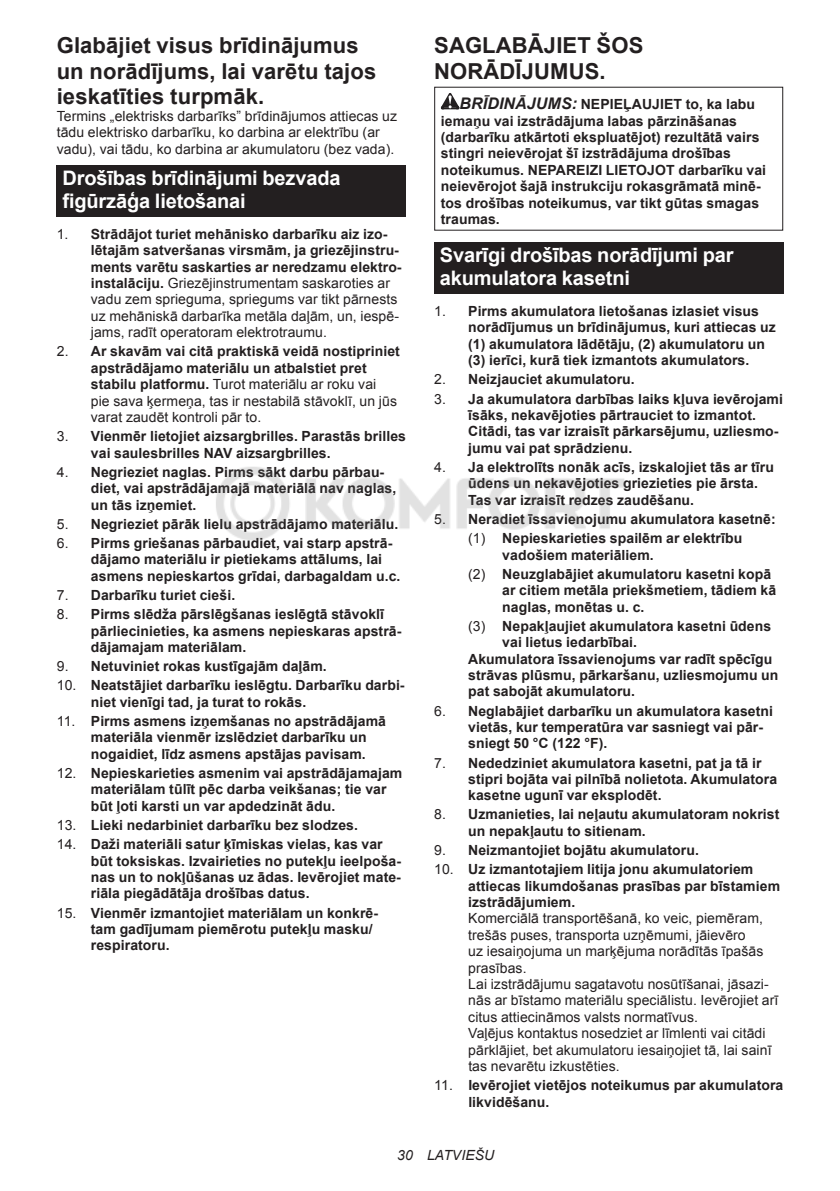
<style>
.page{position:relative;width:840px;height:1191px;background:#fff}
.page>*{position:absolute;margin:0;border:0;box-sizing:border-box;transform-origin:0 0}
.t1{font:700 22px/25.8px "Arial";letter-spacing:.005em;color:#231f20}
.t2{font:700 20px/23.4px "Arial";letter-spacing:-.01em;color:#fff}
.t3{font:700 14px/16.4px "Arial";letter-spacing:.005em;color:#231f20}
.t4{font:14px/16.4px "Arial";letter-spacing:.005em;color:#231f20}
.t5{font:italic 14px "Arial";letter-spacing:.005em;color:#231f20}
.s1{font-weight:700}
.s2{font-weight:400}
.s3{font-style:italic;font-size:16px}
</style>
<div class="page">
<div style="left:57px;top:165px;width:348px;height:52px;background:#231f20"></div>
<svg style="left:440px;top:93px;width:19px;height:16px"></svg>
<div style="left:434px;top:242px;width:348px;height:52px;background:#231f20"></div>
<img style="left:216px;top:467px;width:409px;height:73px">
<h1 class="t1" style="left:57px;top:33px;width:321px">Glabājiet visus brīdinājumus un norādījums, lai varētu tajos ieskatīties turpmāk.</h1>
<p class="t4" style="left:57px;top:108px;width:341px">Termins „elektrisks darbarīks” brīdinājumos attiecas uz tādu elektrisko darbarīku, ko darbina ar elektrību (ar vadu), vai tādu, ko darbina ar akumulatoru (bez vada).</p>
<h2 class="t2" style="left:62px;top:167px;width:279px">Drošības brīdinājumi bezvada figūrzāģa lietošanai</h2>
<p class="t4" style="left:91px;top:227px;width:312px;text-indent:-34px">1. <span class="s1">Strādājot turiet mehānisko darbarīku aiz izo&shy;lētajām satveršanas virsmām, ja griezējinstru&shy;ments varētu saskarties ar neredzamu elektro&shy;instalāciju.</span> Griezējinstrumentam saskaroties ar vadu zem sprieguma, spriegums var tikt pārnests uz mehāniskā darbarīka metāla daļām, un, iespē&shy;jams, radīt operatoram elektrotraumu.</p>
<p class="t3" style="left:91px;top:344px;width:310px;text-indent:-34px"><span class="s2">2.</span> Ar skavām vai citā praktiskā veidā nostipriniet apstrādājamo materiālu un atbalstiet pret stabilu platformu. <span class="s2">Turot materiālu ar roku vai<br>pie sava ķermeņa, tas ir nestabilā stāvoklī, un jūs varat zaudēt kontroli pār to.</span></p>
<p class="t3" style="left:91px;top:428px;width:316px;text-indent:-34px"><span class="s2">3.</span> Vienmēr lietojiet aizsargbrilles. Parastās brilles vai saulesbrilles NAV aizsargbrilles.</p>
<p class="t3" style="left:91px;top:464px;width:307px;text-indent:-34px"><span class="s2">4.</span> Negrieziet naglas. Pirms sākt darbu pārbau&shy;diet, vai apstrādājamajā materiālā nav naglas, un tās izņemiet.</p>
<p class="t3" style="left:57px;top:516px;width:343px"><span class="s2">5.</span> Negrieziet pārāk lielu apstrādājamo materiālu.</p>
<p class="t3" style="left:91px;top:535px;width:311px;text-indent:-34px"><span class="s2">6.</span> Pirms griešanas pārbaudiet, vai starp apstrā&shy;dājamo materiālu ir pietiekams attālums, lai asmens nepieskartos grīdai, darbagaldam u.c.</p>
<p class="t3" style="left:57px;top:587px;width:180px"><span class="s2">7.</span> Darbarīku turiet cieši.</p>
<p class="t3" style="left:91px;top:606px;width:312px;text-indent:-34px"><span class="s2">8.</span> Pirms slēdža pārslēgšanas ieslēgtā stāvoklī pārliecinieties, ka asmens nepieskaras apstrā&shy;dājamajam materiālam.</p>
<p class="t3" style="left:57px;top:658px;width:271px"><span class="s2">9.</span> Netuviniet rokas kustīgajām daļām.</p>
<p class="t3" style="left:91px;top:677px;width:315px;text-indent:-34px"><span class="s2">10.</span> Neatstājiet darbarīku ieslēgtu. Darbarīku darbi&shy;niet vienīgi tad, ja turat to rokās.</p>
<p class="t3" style="left:91px;top:713px;width:296px;text-indent:-34px"><span class="s2">11.</span> Pirms asmens izņemšanas no apstrādājamā materiāla vienmēr izslēdziet darbarīku un nogaidiet, līdz asmens apstājas pavisam.</p>
<p class="t3" style="left:91px;top:765px;width:313px;text-indent:-34px"><span class="s2">12.</span> Nepieskarieties asmenim vai apstrādājamajam materiālam tūlīt pēc darba veikšanas; tie var būt ļoti karsti un var apdedzināt ādu.</p>
<p class="t3" style="left:57px;top:817px;width:302px"><span class="s2">13.</span> Lieki nedarbiniet darbarīku bez slodzes.</p>
<p class="t3" style="left:91px;top:836px;width:311px;text-indent:-34px"><span class="s2">14.</span> Daži materiāli satur ķīmiskas vielas, kas var būt toksiskas. Izvairieties no putekļu ieelpoša&shy;nas un to nokļūšanas uz ādas. Ievērojiet mate&shy;riāla piegādātāja drošības datus.</p>
<p class="t3" style="left:91px;top:905px;width:288px;text-indent:-34px"><span class="s2">15.</span> Vienmēr izmantojiet materiālam un konkrē&shy;tam gadījumam piemērotu putekļu masku/ respiratoru.</p>
<h1 class="t1" style="left:434px;top:33px;width:210px">SAGLABĀJIET ŠOS<br>NORĀDĪJUMUS.</h1>
<p class="t3" style="left:440px;top:97px;width:326px;text-indent:19px"><span class="s3">BRĪDINĀJUMS:</span> NEPIEĻAUJIET to, ka labu iemaņu vai izstrādājuma labas pārzināšanas (darbarīku atkārtoti ekspluatējot) rezultātā vairs stingri neievērojat šī izstrādājuma drošības noteikumus. NEPAREIZI LIETOJOT darbarīku vai neievērojot šajā instrukciju rokasgrāmatā minē&shy;tos drošības noteikumus, var tikt gūtas smagas traumas.</p>
<h2 class="t2" style="left:439px;top:244px;width:295px">Svarīgi drošības norādījumi par akumulatora kasetni</h2>
<p class="t3" style="left:468px;top:303px;width:309px;text-indent:-34px"><span class="s2">1.</span> Pirms akumulatora lietošanas izlasiet visus norādījumus un brīdinājumus, kuri attiecas uz (1) akumulatora lādētāju, (2) akumulatoru un (3) ierīci, kurā tiek izmantots akumulators.</p>
<p class="t3" style="left:434px;top:372px;width:202px"><span class="s2">2.</span> Neizjauciet akumulatoru.</p>
<p class="t3" style="left:468px;top:391px;width:316px;text-indent:-34px"><span class="s2">3.</span> Ja akumulatora darbības laiks kļuva ievērojami īsāks, nekavējoties pārtrauciet to izmantot.<br>Citādi, tas var izraisīt pārkarsējumu, uzliesmo&shy;jumu vai pat sprādzienu.</p>
<p class="t3" style="left:468px;top:459px;width:307px;text-indent:-34px"><span class="s2">4.</span> Ja elektrolīts nonāk acīs, izskalojiet tās ar tīru ūdens un nekavējoties griezieties pie ārsta.<br>Tas var izraisīt redzes zaudēšanu.</p>
<p class="t3" style="left:434px;top:510px;width:343px;line-height:19.2px;text-align:center"><span class="s2">5.</span> Neradiet īssavienojumu akumulatora kasetnē: <span class="s2">(1)</span> Nepieskarieties spailēm ar elektrību</p>
<p class="t3" style="left:468px;top:545px;width:304px;line-height:19.2px;text-indent:34px">vadošiem materiāliem.<br><span class="s2">(2)</span> Neuzglabājiet akumulatoru kasetni kopā</p>
<p class="t3" style="left:502px;top:582px;width:275px">ar citiem metāla priekšmetiem, tādiem kā naglas, monētas u. c.</p>
<p class="t3" style="left:468px;top:618px;width:304px"><span class="s2">(3)</span> Nepakļaujiet akumulatora kasetni ūdens</p>
<p class="t3" style="left:502px;top:634px;width:136px">vai lietus iedarbībai.</p>
<p class="t3" style="left:468px;top:651px;width:305px">Akumulatora īssavienojums var radīt spēcīgu</p>
<p class="t3" style="left:468px;top:667px;width:311px">strāvas plūsmu, pārkaršanu, uzliesmojumu un</p>
<p class="t3" style="left:468px;top:683px;width:168px">pat sabojāt akumulatoru.</p>
<p class="t3" style="left:468px;top:703px;width:306px;text-indent:-34px"><span class="s2">6.</span> Neglabājiet darbarīku un akumulatora kasetni vietās, kur temperatūra var sasniegt vai pār&shy;sniegt 50 °C (122 °F).</p>
<p class="t3" style="left:468px;top:755px;width:310px;text-indent:-34px"><span class="s2">7.</span> Nededziniet akumulatora kasetni, pat ja tā ir stipri bojāta vai pilnībā nolietota. Akumulatora kasetne ugunī var eksplodēt.</p>
<p class="t3" style="left:468px;top:807px;width:312px;text-indent:-34px"><span class="s2">8.</span> Uzmanieties, lai neļautu akumulatoram nokrist un nepakļautu to sitienam.</p>
<p class="t3" style="left:434px;top:842px;width:266px"><span class="s2">9.</span> Neizmantojiet bojātu akumulatoru.</p>
<p class="t3" style="left:468px;top:862px;width:313px;text-indent:-34px"><span class="s2">10.</span> Uz izmantotajiem litija jonu akumulatoriem attiecas likumdošanas prasības par bīstamiem izstrādājumiem.</p>
<p class="t4" style="left:468px;top:910px;width:311px">Komerciālā transportēšanā, ko veic, piemēram, trešās puses, transporta uzņēmumi, jāievēro<br>uz iesaiņojuma un marķējuma norādītās īpašās prasības.<br>Lai izstrādājumu sagatavotu nosūtīšanai, jāsazi&shy;nās ar bīstamo materiālu speciālistu. Ievērojiet arī citus attiecināmos valsts normatīvus.<br>Vaļējus kontaktus nosedziet ar līmlenti vai citādi pārklājiet, bet akumulatoru iesaiņojiet tā, lai sainī tas nevarētu izkustēties.</p>
<p class="t3" style="left:468px;top:1077px;width:316px;text-indent:-34px"><span class="s2">11.</span> Ievērojiet vietējos noteikumus par akumulatora likvidēšanu.</p>
<p class="t5" style="left:397px;top:1147px;width:99px">30 LATVIEŠU</p>
</div>
